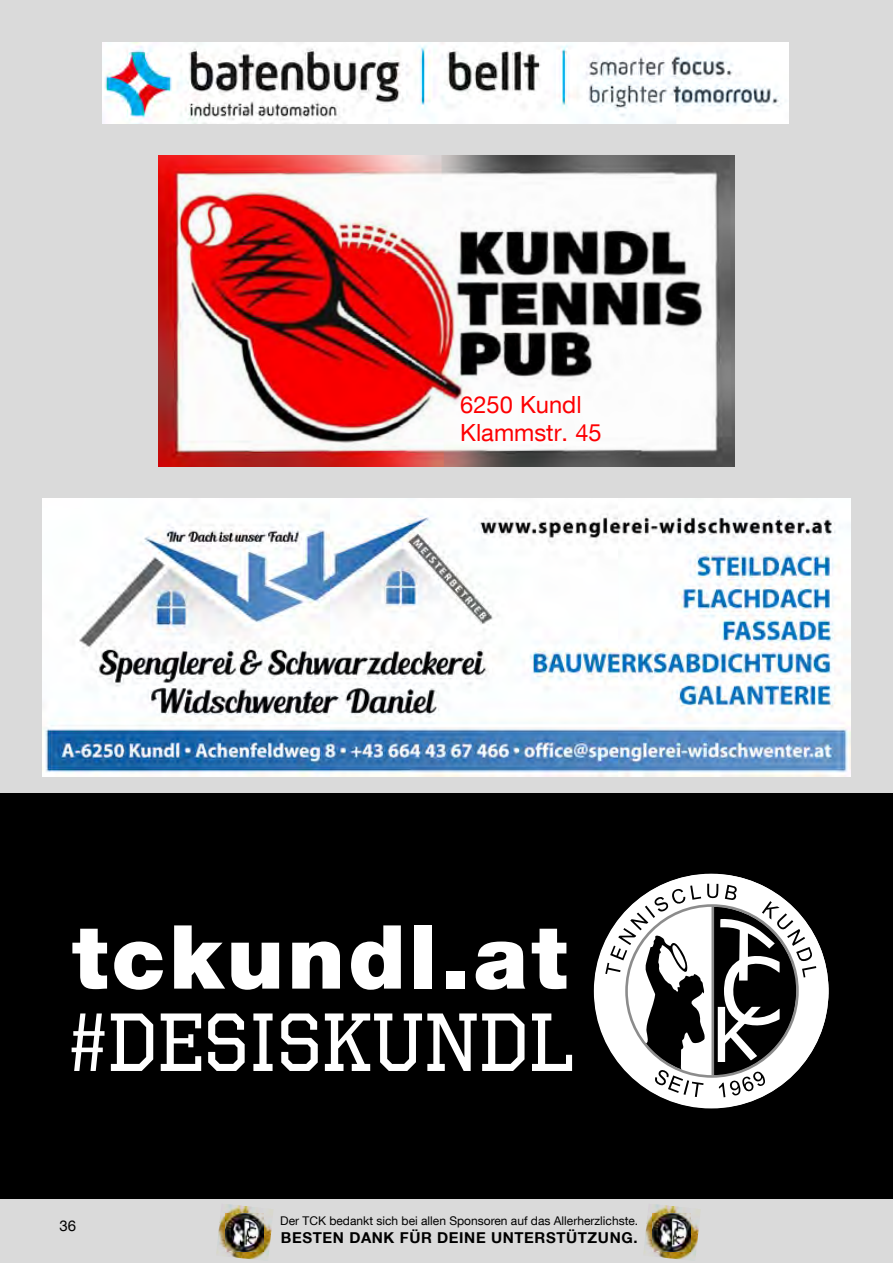
<style>
.page{position:relative;width:893px;height:1263px;background:#dadada}
.page>*{position:absolute;margin:0;border:0;box-sizing:border-box;transform-origin:0 0}
.t1{font:900 88.5px "Helvetica Neue LT Com";letter-spacing:.04em;color:#fff}
.t2{font:82.05px "Octin Sports Rg";color:#fff}
.t3{font:23.7px "Helvetica Neue LT Com";color:#fd0002}
.t4{font:700 15px "Helvetica Neue LT Com";letter-spacing:.04em;color:#000}
.t5{font:15px "Helvetica Neue LT Com";color:#000}
.t6{font:12px "Helvetica Neue LT Com";color:#000}
</style>
<div class="page">
<img style="left:216px;top:1204px;width:57px;height:56px">
<img style="left:226px;top:1213px;width:38px;height:38px">
<img style="left:644px;top:1204px;width:56px;height:56px">
<img style="left:653px;top:1213px;width:38px;height:38px">
<img style="left:158px;top:156px;width:577px;height:310px">
<img style="left:43px;top:499px;width:808px;height:278px">
<img style="left:102px;top:43px;width:686px;height:81px">
<div style="left:0;top:793px;width:893px;height:406px;background:#000"></div>
<svg style="left:594px;top:874px;width:235px;height:234px"></svg>
<svg style="left:625px;top:904px;width:185px;height:185px"></svg>
<p class="t3" style="left:460px;top:390px;width:123px">6250 Kundl</p>
<p class="t3" style="left:460px;top:417px;width:143px">Klammstr. 45</p>
<p class="t1" style="left:72px;top:904px;width:497px">tckundl.at</p>
<p class="t2" style="left:69px;top:995px;width:506px">#DESISKUNDL</p>
<p class="t5" style="left:60px;top:1216px;width:18px">36</p>
<p class="t6" style="left:280px;top:1213px;width:360px">Der TCK bedankt sich bei allen Sponsoren auf das Allerherzlichste.</p>
<p class="t4" style="left:281px;top:1228px;width:358px">BESTEN DANK FÜR DEINE UNTERSTÜTZUNG.</p>
</div>
